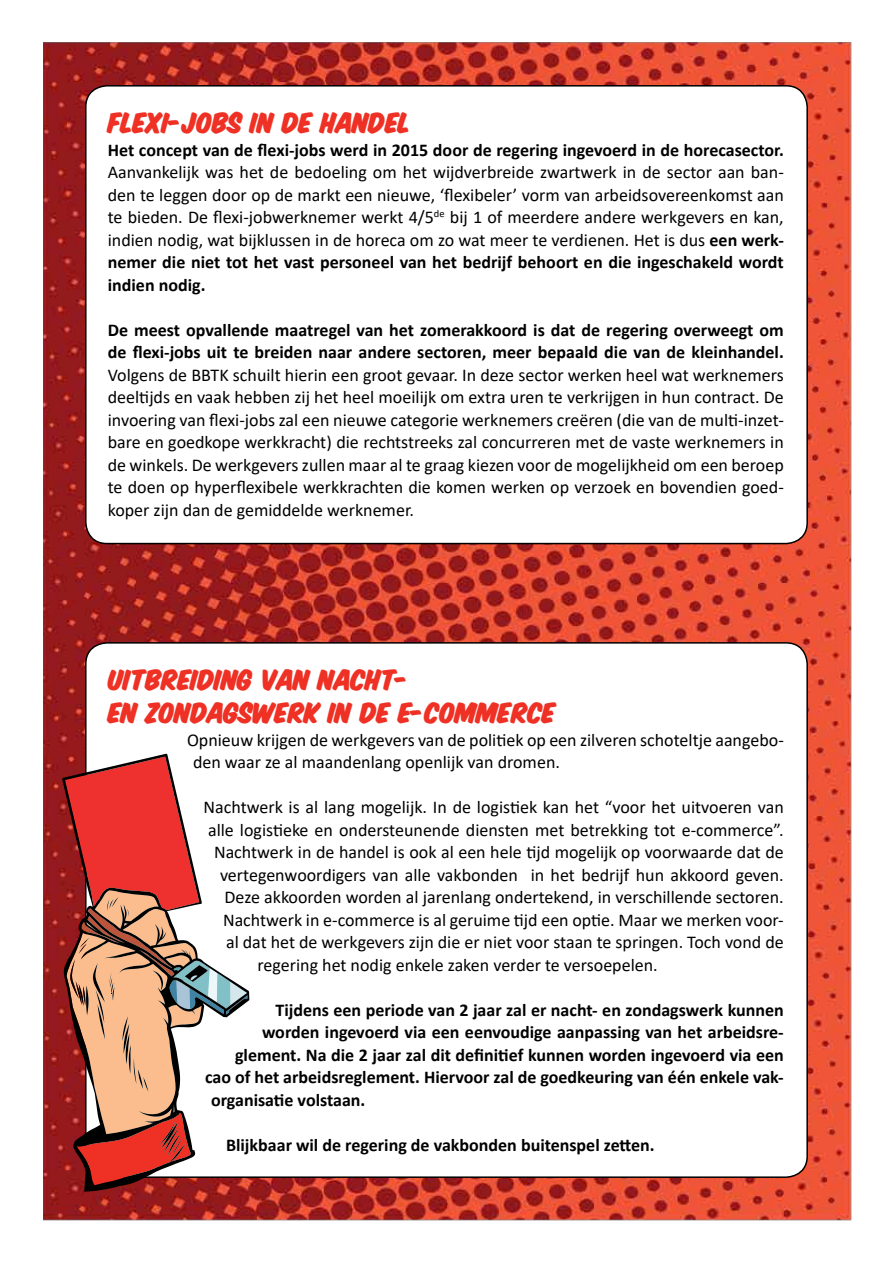
<style>
.page{position:relative;width:893px;height:1263px;background:#fff}
.page>*{position:absolute;margin:0;border:0;box-sizing:border-box;transform-origin:0 0}
.t1{font:22.5px/33px "Komika Title Paint";color:#ee3124}
.t2{font:18px/22.5px "Calibri";color:#000;text-align:justify}
.t3{font:700 18px/22.5px "Calibri";color:#000}
.s1{font-weight:700}
</style>
<div class="page">
<img style="left:43px;top:43px;width:808px;height:1177px">
<div style="left:86px;top:86px;width:721px;height:458px;background:#fff;border-radius:21px"></div>
<div style="left:85px;top:85px;width:723px;height:459px;border:2px solid #000;border-radius:21px"></div>
<div style="left:86px;top:643px;width:721px;height:534px;background:#fff;border-radius:21px"></div>
<svg style="left:62px;top:754px;width:187px;height:438px"></svg>
<svg style="left:65px;top:756px;width:182px;height:430px"></svg>
<p class="t1" style="left:108px;top:109px;width:304px">FLEXI-JOBS IN DE HANDEL</p>
<p class="t3" style="left:108px;top:138px;width:677px">Het concept van de flexi-jobs werd in 2015 door de regering ingevoerd in de horecasector.</p>
<p class="t2" style="left:108px;top:160px;width:678px">Aanvankelijk was het de bedoeling om het wijdverbreide zwartwerk in de sector aan ban&shy;den te leggen door op de markt een nieuwe, ‘flexibeler’ vorm van arbeidsovereenkomst aan te bieden. De flexi-jobwerknemer werkt 4/5<sup>de</sup> bij 1 of meerdere andere werkgevers en kan, indien nodig, wat bijklussen in de horeca om zo wat meer te verdienen. Het is dus <span class="s1">een werk&shy;nemer die niet tot het vast personeel van het bedrijf behoort en die ingeschakeld wordt indien nodig.</span></p>
<p class="t3" style="left:108px;top:318px;width:678px">De meest opvallende maatregel van het zomerakkoord is dat de regering overweegt om de flexi-jobs uit te breiden naar andere sectoren, meer bepaald die van de kleinhandel.</p>
<p class="t2" style="left:108px;top:363px;width:677px">Volgens de BBTK schuilt hierin een groot gevaar. In deze sector werken heel wat werknemers deeltijds en vaak hebben zij het heel moeilijk om extra uren te verkrijgen in hun contract. De invoering van flexi-jobs zal een nieuwe categorie werknemers creëren (die van de multi-inzet&shy;bare en goedkope werkkracht) die rechtstreeks zal concurreren met de vaste werknemers in de winkels. De werkgevers zullen maar al te graag kiezen voor de mogelijkheid om een beroep te doen op hyperflexibele werkkrachten die komen werken op verzoek en bovendien goed&shy;koper zijn dan de gemiddelde werknemer.</p>
<p class="t1" style="left:108px;top:666px;width:449px">UITBREIDING VAN NACHT-<br>EN ZONDAGSWERK IN DE E-COMMERCE</p>
<p class="t2" style="left:193px;top:728px;width:592px;text-indent:-6px">Opnieuw krijgen de werkgevers van de politiek op een zilveren schoteltje aangebo&shy;den waar ze al maandenlang openlijk van dromen.</p>
<p class="t2" style="left:204px;top:795px;width:582px">Nachtwerk is al lang mogelijk. In de logistiek kan het “voor het uitvoeren van</p>
<p class="t2" style="left:208px;top:818px;width:577px">alle logistieke en ondersteunende diensten met betrekking tot e-commerce”.</p>
<p class="t2" style="left:214px;top:840px;width:571px">Nachtwerk in de handel is ook al een hele tijd mogelijk op voorwaarde dat de</p>
<p class="t2" style="left:220px;top:863px;width:565px">vertegenwoordigers van alle vakbonden in het bedrijf hun akkoord geven.</p>
<p class="t2" style="left:225px;top:885px;width:561px">Deze akkoorden worden al jarenlang ondertekend, in verschillende sectoren.</p>
<p class="t2" style="left:223px;top:908px;width:562px">Nachtwerk in e-commerce is al geruime tijd een optie. Maar we merken voor-</p>
<p class="t2" style="left:226px;top:930px;width:559px">al dat het de werkgevers zijn die er niet voor staan te springen. Toch vond de</p>
<p class="t2" style="left:258px;top:953px;width:402px">regering het nodig enkele zaken verder te versoepelen.</p>
<p class="t3" style="left:276px;top:998px;width:510px">Tijdens een periode van 2 jaar zal er nacht- en zondagswerk kunnen</p>
<p class="t3" style="left:262px;top:1021px;width:523px">worden ingevoerd via een eenvoudige aanpassing van het arbeidsre-</p>
<p class="t3" style="left:235px;top:1043px;width:550px">glement. Na die 2 jaar zal dit definitief kunnen worden ingevoerd via een</p>
<p class="t3" style="left:205px;top:1066px;width:580px">cao of het arbeidsreglement. Hiervoor zal de goedkeuring van één enkele vak-</p>
<p class="t3" style="left:211px;top:1088px;width:156px">organisatie volstaan.</p>
<p class="t3" style="left:226px;top:1133px;width:430px">Blijkbaar wil de regering de vakbonden buitenspel zetten.</p>
</div>
